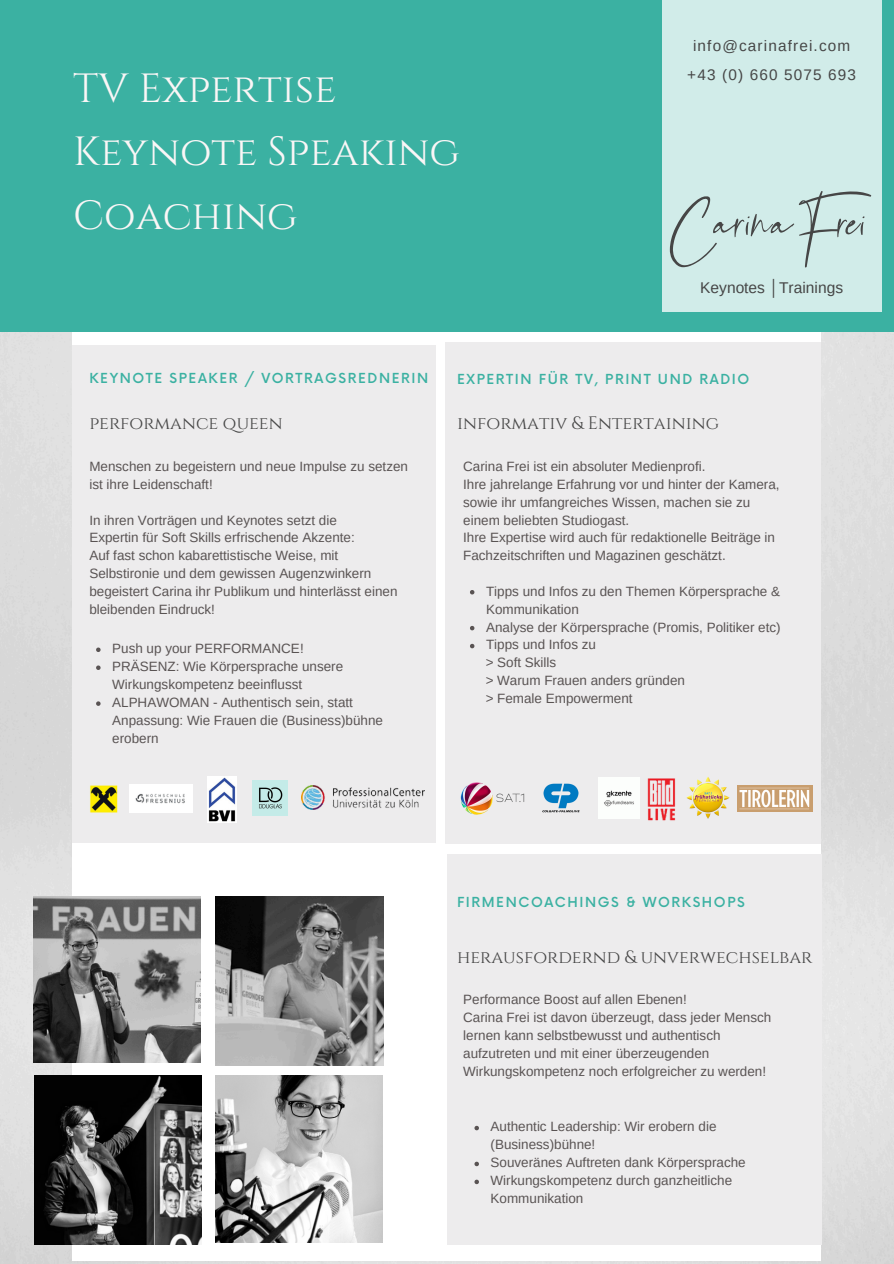
<style>
.page{position:relative;width:894px;height:1264px;background:#fff}
.page>*{position:absolute;margin:0;border:0;box-sizing:border-box;transform-origin:0 0}
.t1{font:71.85px "Bellandha Signature";color:#464646}
.t2{font:40.65px/63.4px "Cinzel";color:#faf6f6}
.t3{font:17.85px "Cinzel";color:#464646}
.t4{font:15.6px "Arimo";color:#464646}
.t5{font:15.3px "Arimo";letter-spacing:.075em;color:#464646}
.t6{font:13.5px/18px "Arimo";color:#595353}
.t7{font:500 13.5px "Now";letter-spacing:.12em;color:#3bb1a2}
</style>
<div class="page">
<img style="left:0;top:332px;width:893px;height:931px">
<div style="left:72px;top:295px;width:748px;height:965px;background:#fff"></div>
<div style="left:446px;top:853px;width:375px;height:391px;background:#edeced"></div>
<div style="left:72px;top:345px;width:364px;height:498px;background:#edeced"></div>
<div style="left:445px;top:342px;width:375px;height:501px;background:#edeced"></div>
<div style="left:0;top:0;width:893px;height:332px;background:#3bb1a2"></div>
<img style="left:215px;top:896px;width:169px;height:169px">
<div style="left:661px;top:0;width:220px;height:311px;background:#d1ece9"></div>
<img style="left:737px;top:785px;width:74px;height:26px">
<img style="left:460px;top:782px;width:65px;height:33px">
<img style="left:647px;top:778px;width:28px;height:43px">
<img style="left:686px;top:777px;width:43px;height:42px">
<div style="left:684px;top:813px;width:11px;height:7px;background:#edeced"></div>
<img style="left:90px;top:785px;width:27px;height:28px">
<img style="left:129px;top:784px;width:63px;height:28px">
<img style="left:301px;top:785px;width:123px;height:24px">
<img style="left:215px;top:1075px;width:167px;height:167px">
<img style="left:33px;top:896px;width:168px;height:166px">
<img style="left:34px;top:1075px;width:168px;height:169px">
<img style="left:598px;top:777px;width:41px;height:41px">
<img style="left:542px;top:783px;width:38px;height:29px">
<img style="left:252px;top:780px;width:35px;height:35px">
<img style="left:207px;top:776px;width:30px;height:46px">
<svg style="left:474px;top:1125px;width:5px;height:5px"></svg>
<svg style="left:474px;top:1161px;width:5px;height:5px"></svg>
<svg style="left:474px;top:1179px;width:5px;height:5px"></svg>
<svg style="left:470px;top:590px;width:4px;height:4px"></svg>
<svg style="left:470px;top:626px;width:4px;height:4px"></svg>
<svg style="left:470px;top:644px;width:4px;height:4px"></svg>
<svg style="left:96px;top:647px;width:5px;height:5px"></svg>
<svg style="left:96px;top:665px;width:5px;height:5px"></svg>
<svg style="left:96px;top:701px;width:5px;height:5px"></svg>
<h5 class="t2" style="left:73px;top:58px;width:388px">TV Expertise<br>Keynote Speaking<br>Coaching</h5>
<p class="t5" style="left:693px;top:37px;width:159px">info@carinafrei.com</p>
<h5 class="t5" style="left:687px;top:66px;width:170px">+43 (0) 660 5075 693</h5>
<h2 class="t1" style="left:669px;top:185px;width:209px">Carina Frei</h2>
<h3 class="t4" style="left:700px;top:279px;width:144px">Keynotes │Trainings</h3>
<p class="t7" style="left:89px;top:370px;width:340px">KEYNOTE SPEAKER / VORTRAGSREDNERIN</p>
<p class="t7" style="left:457px;top:372px;width:294px">EXPERTIN FÜR TV, PRINT UND RADIO</p>
<p class="t3" style="left:89px;top:412px;width:195px">performance queen</p>
<p class="t3" style="left:457px;top:412px;width:263px">informativ &amp; Entertaining</p>
<h4 class="t6" style="left:89px;top:457px;width:320px">Menschen zu begeistern und neue Impulse zu setzen</h4>
<h4 class="t6" style="left:89px;top:475px;width:125px">ist ihre Leidenschaft!</h4>
<h4 class="t6" style="left:89px;top:511px;width:249px">In ihren Vorträgen und Keynotes setzt die</h4>
<h1 class="t6" style="left:89px;top:529px;width:267px">Expertin für Soft Skills erfrischende Akzente:</h1>
<p class="t6" style="left:89px;top:546px;width:309px">Auf fast schon kabarettistische Weise, mit Selbstironie und dem gewissen Augenzwinkern begeistert Carina ihr Publikum und hinterlässt einen bleibenden Eindruck!</p>
<h3 class="t6" style="left:112px;top:639px;width:193px">Push up your PERFORMANCE!</h3>
<p class="t6" style="left:112px;top:657px;width:232px">PRÄSENZ: Wie Körpersprache unsere<br>Wirkungskompetenz beeinflusst</p>
<p class="t6" style="left:112px;top:693px;width:272px">ALPHAWOMAN - Authentisch sein, statt<br>Anpassung: Wie Frauen die (Business)bühne erobern</p>
<p class="t6" style="left:463px;top:457px;width:244px">Carina Frei ist ein absoluter Medienprofi.</p>
<p class="t6" style="left:463px;top:475px;width:318px">Ihre jahrelange Erfahrung vor und hinter der Kamera, sowie ihr umfangreiches Wissen, machen sie zu einem beliebten Studiogast.</p>
<p class="t6" style="left:463px;top:529px;width:313px">Ihre Expertise wird auch für redaktionelle Beiträge in<br>Fachzeitschriften und Magazinen geschätzt.</p>
<p class="t6" style="left:486px;top:582px;width:295px">Tipps und Infos zu den Themen Körpersprache &amp;<br>Kommunikation</p>
<p class="t6" style="left:486px;top:618px;width:296px">Analyse der Körpersprache (Promis, Politiker etc)</p>
<p class="t6" style="left:486px;top:635px;width:111px">Tipps und Infos zu</p>
<p class="t6" style="left:485px;top:653px;width:72px">&gt; Soft Skills</p>
<p class="t6" style="left:485px;top:671px;width:201px">&gt; Warum Frauen anders gründen</p>
<p class="t6" style="left:485px;top:689px;width:148px">&gt; Female Empowerment</p>
<h3 class="t7" style="left:457px;top:895px;width:289px">FIRMENCOACHINGS &amp; WORKSHOPS</h3>
<p class="t3" style="left:457px;top:946px;width:357px">herausfordernd &amp; unverwechselbar</p>
<p class="t6" style="left:463px;top:990px;width:225px">Performance Boost auf allen Ebenen!</p>
<p class="t6" style="left:463px;top:1008px;width:309px">Carina Frei ist davon überzeugt, dass jeder Mensch lernen kann selbstbewusst und authentisch aufzutreten und mit einer überzeugenden Wirkungskompetenz noch erfolgreicher zu werden!</p>
<p class="t6" style="left:490px;top:1117px;width:227px">Authentic Leadership: Wir erobern die (Business)bühne!</p>
<p class="t6" style="left:490px;top:1153px;width:256px">Souveränes Auftreten dank Körpersprache</p>
<p class="t6" style="left:490px;top:1171px;width:243px">Wirkungskompetenz durch ganzheitliche<br>Kommunikation</p>
</div>
